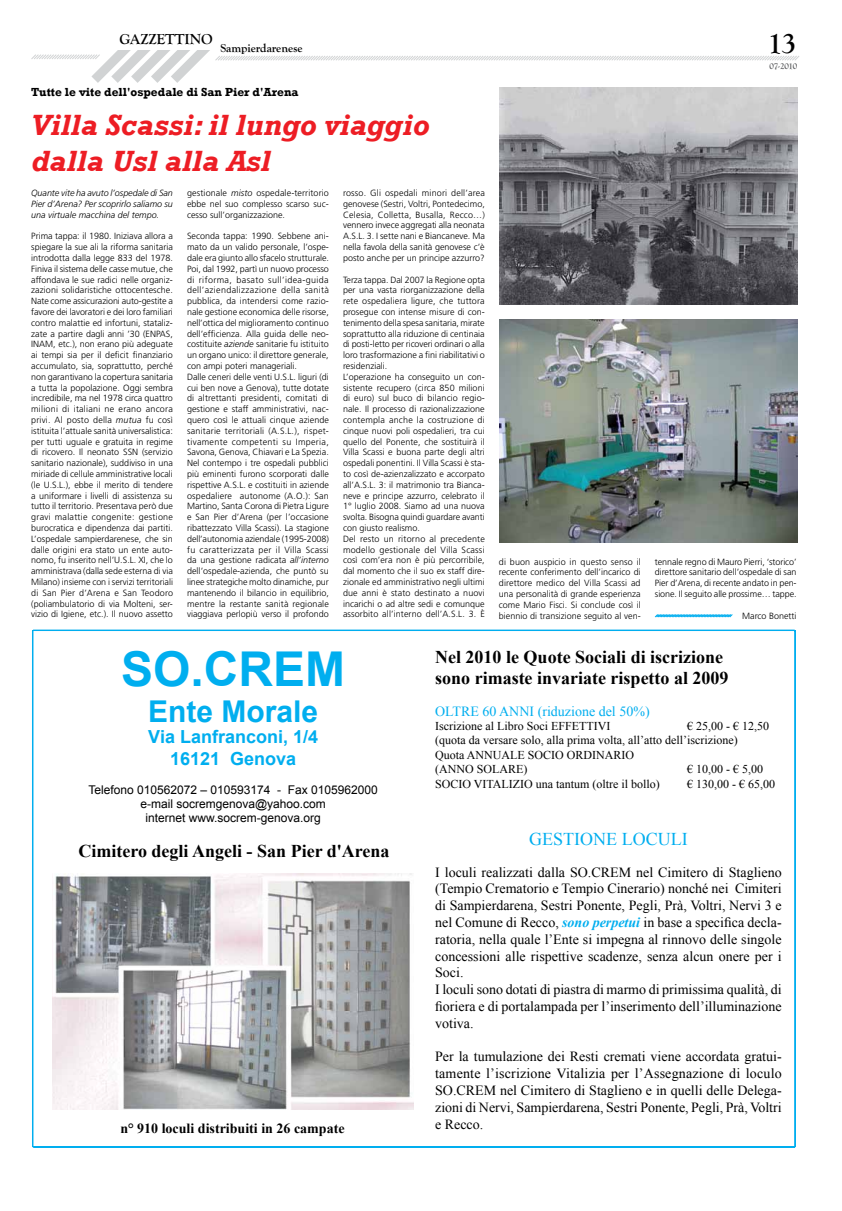
<style>
.page{position:relative;width:842px;height:1211px;background:#fff}
.page>*{position:absolute;margin:0;border:0;box-sizing:border-box;transform-origin:0 0}
.t1{font:700 48px "Arial";color:#00aeef}
.t2{font:italic 700 30px/36px "Rockwell";color:#ed1d24}
.t3{font:700 30px "Arial";color:#00aeef}
.t4{font:700 30px "Goudy Old Style T";color:#000}
.t5{font:700 18px/21.6px "Times New Roman";color:#000}
.t6{font:700 18px/21.6px "Arial";color:#00aeef;text-align:center}
.t7{font:18px "Times New Roman";color:#00aeef}
.t8{font:700 15px "Goudy Old Style T";color:#000}
.t9{font:14px/16.8px "Times New Roman";color:#000}
.t10{font:700 14px "Times New Roman";color:#000}
.t11{font:14px "Times New Roman";color:#00aeef}
.t12{font:12px/14.4px "Times New Roman";color:#000}
.t13{font:12px/14.4px "Arial";color:#000;text-align:center}
.t14{font:700 12px "Rockwell";color:#000}
.t15{font:700 12px "Goudy Old Style T";color:#000}
.t16{font:300 9px/10.8px "Frutiger";color:#000;text-align:justify}
.t17{font:italic 300 9px/10.8px "Frutiger";color:#000;text-align:justify}
.t18{font:700 9px "Goudy Old Style T";letter-spacing:-.03em;color:#58595b}
.s1{font-style:italic}
.s2{font-weight:700;font-style:italic;color:#00aeef}
</style>
<div class="page">
<svg style="left:31px;top:50px;width:769px;height:33px"></svg>
<svg style="left:654px;top:614px;width:79px;height:4px"></svg>
<svg style="left:32px;top:629px;width:764px;height:518px"></svg>
<img style="left:499px;top:87px;width:298px;height:217px">
<img style="left:500px;top:319px;width:297px;height:223px">
<h3 class="t8" style="left:119px;top:31px;width:95px">GAZZETTINO</h3>
<h3 class="t15" style="left:220px;top:41px;width:84px">Sampierdarenese</h3>
<h3 class="t14" style="left:31px;top:84px;width:269px">Tutte le vite dell'ospedale di San Pier d'Arena</h3>
<h2 class="t2" style="left:31px;top:108px;width:400px">Villa Scassi: il lungo viaggio dalla Usl alla Asl</h2>
<p class="t17" style="left:31px;top:188px;width:143px">Quante vite ha avuto l’ospedale di San Pier d’Arena? Per scoprirlo saliamo su una virtuale macchina del tempo.</p>
<p class="t16" style="left:31px;top:231px;width:143px">Prima tappa: il 1980. Iniziava allora a spiegare la sue ali la riforma sanitaria introdotta dalla legge 833 del 1978.<br>Finiva il sistema delle casse mutue, che affondava le sue radici nelle organiz&shy;zazioni solidaristiche ottocentesche.<br>Nate come assicurazioni auto-gestite a favore dei lavoratori e dei loro familiari contro malattie ed infortuni, stataliz&shy;zate a partire dagli anni ’30 (ENPAS, INAM, etc.), non erano più adeguate ai tempi sia per il deficit finanziario accumulato, sia, soprattutto, perché non garantivano la copertura sanitaria a tutta la popolazione. Oggi sembra incredibile, ma nel 1978 circa quattro milioni di italiani ne erano ancora privi. Al posto della <span class="s1">mutua</span> fu così istituita l’attuale sanità universalistica: per tutti uguale e gratuita in regime di ricovero. Il neonato SSN (servizio sanitario nazionale), suddiviso in una miriade di cellule amministrative locali (le U.S.L.), ebbe il merito di tendere a uniformare i livelli di assistenza su tutto il territorio. Presentava però due gravi malattie congenite: gestione burocratica e dipendenza dai partiti.<br>L’ospedale sampierdarenese, che sin dalle origini era stato un ente auto&shy;nomo, fu inserito nell’U.S.L. XI, che lo amministrava (dalla sede esterna di via Milano) insieme con i servizi territoriali di San Pier d’Arena e San Teodoro (poliambulatorio di via Molteni, ser&shy;vizio di Igiene, etc.). Il nuovo assetto</p>
<p class="t16" style="left:187px;top:188px;width:143px">gestionale <span class="s1">misto</span> ospedale-territorio ebbe nel suo complesso scarso suc&shy;cesso sull’organizzazione.</p>
<p class="t16" style="left:187px;top:231px;width:143px;text-align:left">Seconda tappa: 1990. Sebbene ani&shy;mato da un valido personale, l’ospe&shy;dale era giunto allo sfacelo strutturale.<br>Poi, dal 1992, partì un nuovo processo di riforma, basato sull’idea-guida dell’aziendalizzazione della sanità pubblica, da intendersi come razio&shy;nale gestione economica delle risorse, nell’ottica del miglioramento continuo dell’efficienza. Alla guida delle neo&shy;costituite <span class="s1">aziende</span> sanitarie fu istituito un organo unico: il direttore generale, con ampi poteri manageriali.<br>Dalle ceneri delle venti U.S.L. liguri (di cui ben nove a Genova), tutte dotate di altrettanti presidenti, comitati di gestione e staff amministrativi, nac&shy;quero così le attuali cinque aziende sanitarie territoriali (A.S.L.), rispet&shy;tivamente competenti su Imperia, Savona, Genova, Chiavari e La Spezia.<br>Nel contempo i tre ospedali pubblici più eminenti furono scorporati dalle rispettive A.S.L. e costituiti in aziende ospedaliere autonome (A.O.): San Martino, Santa Corona di Pietra Ligure e San Pier d’Arena (per l’occasione ribattezzato Villa Scassi). La stagione dell’autonomia aziendale (1995-2008) fu caratterizzata per il Villa Scassi da una gestione radicata <span class="s1">all’interno </span>dell’ospedale-azienda, che puntò su linee strategiche molto dinamiche, pur mantenendo il bilancio in equilibrio, mentre la restante sanità regionale viaggiava perlopiù verso il profondo</p>
<p class="t16" style="left:343px;top:188px;width:143px">rosso. Gli ospedali minori dell’area genovese (Sestri, Voltri, Pontedecimo, Celesia, Colletta, Busalla, Recco…) vennero invece aggregati alla neonata A.S.L. 3. I sette nani e Biancaneve. Ma nella favola della sanità genovese c’è posto anche per un principe azzurro?</p>
<p class="t16" style="left:343px;top:274px;width:143px;text-align:left">Terza tappa. Dal 2007 la Regione opta per una vasta riorganizzazione della rete ospedaliera ligure, che tuttora prosegue con intense misure di con&shy;tenimento della spesa sanitaria, mirate soprattutto alla riduzione di centinaia di posti-letto per ricoveri ordinari o alla loro trasformazione a fini riabilitativi o residenziali.<br>L’operazione ha conseguito un con&shy;sistente recupero (circa 850 milioni di euro) sul buco di bilancio regio&shy;nale. Il processo di razionalizzazione contempla anche la costruzione di cinque nuovi poli ospedalieri, tra cui quello del Ponente, che sostituirà il Villa Scassi e buona parte degli altri ospedali ponentini. Il Villa Scassi è sta&shy;to così de-azienzalizzato e accorpato all’A.S.L. 3: il matrimonio tra Bianca&shy;neve e principe azzurro, celebrato il 1° luglio 2008. Siamo ad una nuova svolta. Bisogna quindi guardare avanti con giusto realismo.<br>Del resto un ritorno al precedente modello gestionale del Villa Scassi così com’era non è più percorribile, dal momento che il suo ex staff dire&shy;zionale ed amministrativo negli ultimi due anni è stato destinato a nuovi incarichi o ad altre sedi e comunque assorbito all’interno dell’A.S.L. 3. È</p>
<h2 class="t4" style="left:767px;top:26px;width:31px">13</h2>
<p class="t18" style="left:769px;top:61px;width:29px">07-2010</p>
<p class="t16" style="left:499px;top:556px;width:143px">di buon auspicio in questo senso il recente conferimento dell’incarico di direttore medico del Villa Scassi ad una personalità di grande esperienza come Mario Fisci. Si conclude così il biennio di transizione seguito al ven-</p>
<p class="t16" style="left:655px;top:556px;width:143px">tennale regno di Mauro Pierri, ‘storico’ direttore sanitario dell’ospedale di san Pier d’Arena, di recente andato in pen&shy;sione. Il seguito alle prossime… tappe.</p>
<p class="t16" style="left:742px;top:610px;width:56px">Marco Bonetti</p>
<h1 class="t1" style="left:121px;top:636px;width:226px">SO.CREM</h1>
<h2 class="t3" style="left:148px;top:691px;width:172px">Ente Morale</h2>
<h3 class="t6" style="left:148px;top:726px;width:171px">Via Lanfranconi, 1/4<br>16121 Genova</h3>
<h3 class="t13" style="left:88px;top:782px;width:291px">Telefono 010562072 – 010593174 - Fax 0105962000 e-mail socremgenova@yahoo.com<br>internet www.socrem-genova.org</h3>
<h3 class="t5" style="left:78px;top:839px;width:312px">Cimitero degli Angeli - San Pier d'Arena</h3>
<h3 class="t10" style="left:120px;top:1119px;width:226px">n° 910 loculi distribuiti in 26 campate</h3>
<h3 class="t5" style="left:435px;top:645px;width:295px">Nel 2010 le Quote Sociali di iscrizione sono rimaste invariate rispetto al 2009</h3>
<h3 class="t11" style="left:435px;top:701px;width:216px">OLTRE 60 ANNI (riduzione del 50%)</h3>
<h3 class="t12" style="left:435px;top:718px;width:177px">Iscrizione al Libro Soci EFFETTIVI</h3>
<h3 class="t12" style="left:435px;top:718px;width:335px;text-indent:252px">€ 25,00 - € 12,50 (quota da versare solo, alla prima volta, all’atto dell’iscrizione)<br>Quota ANNUALE SOCIO ORDINARIO<br>(ANNO SOLARE)</h3>
<h3 class="t12" style="left:687px;top:762px;width:77px">€ 10,00 - € 5,00</h3>
<h3 class="t12" style="left:435px;top:776px;width:226px">SOCIO VITALIZIO una tantum (oltre il bollo)</h3>
<h3 class="t12" style="left:687px;top:776px;width:89px">€ 130,00 - € 65,00</h3>
<h3 class="t7" style="left:529px;top:827px;width:160px">GESTIONE LOCULI</h3>
<p class="t9" style="left:435px;top:863px;width:348px">I loculi realizzati dalla SO.CREM nel Cimitero di Staglieno (Tempio Crematorio e Tempio Cinerario) nonché nei Cimiteri di Sampierdarena, Sestri Ponente, Pegli, Prà, Voltri, Nervi 3 e nel Comune di Recco, <span class="s2">sono perpetui</span> in base a specifica decla&shy;ratoria, nella quale l’Ente si impegna al rinnovo delle singole concessioni alle rispettive scadenze, senza alcun onere per i Soci.<br>I loculi sono dotati di piastra di marmo di primissima qualità, di fioriera e di portalampada per l’inserimento dell’illuminazione votiva.</p>
<p class="t9" style="left:435px;top:1048px;width:348px;text-align:justify">Per la tumulazione dei Resti cremati viene accordata gratui&shy;tamente l’iscrizione Vitalizia per l’Assegnazione di loculo SO.CREM nel Cimitero di Staglieno e in quelli delle Delega&shy;zioni di Nervi, Sampierdarena, Sestri Ponente, Pegli, Prà, Voltri e Recco.</p>
</div>
